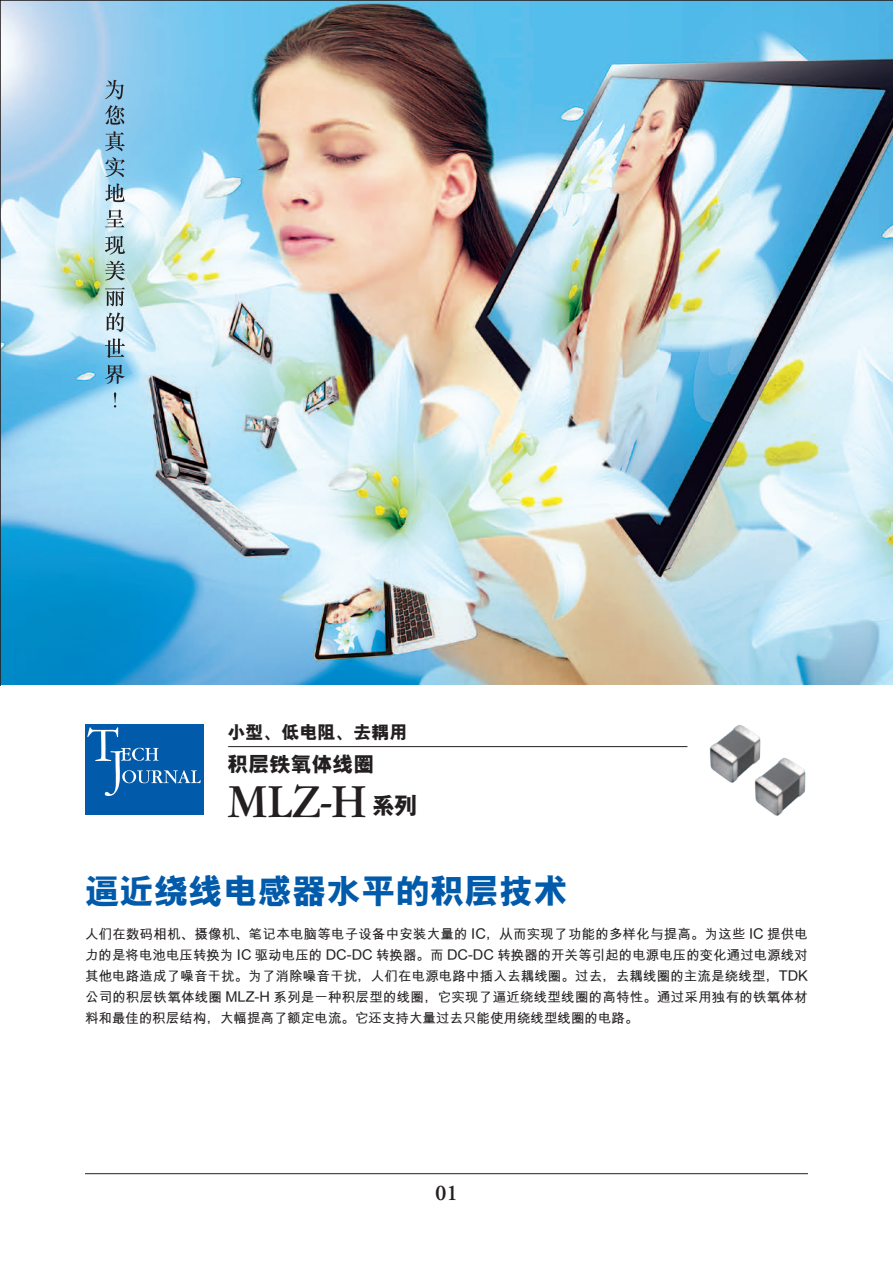
<style>
.page{position:relative;width:893px;height:1263px;background:#fff}
.page>*{position:absolute;margin:0;border:0;box-sizing:border-box;transform-origin:0 0}
.t1{font:49.5px "Garamond";color:#231f20}
.t2{font:800 34.5px "M Hei GB";color:#015aaa}
.t3{font:600 22.5px "Adobe Garamond Pro";color:#231f20}
.t4{font:800 21px "M Hei GB";color:#231f20}
.t5{font:800 18px "M Hei GB";color:#231f20}
.t6{font:700 13.5px/21px "M Hei GB";color:#231f20;text-align:justify}
.s1{font-family:"Gothic MB101";font-weight:700;font-size:22.5px}
.s2{font-size:14.55px}
</style>
<div class="page">
<img style="left:0;top:0;width:893px;height:685px">
<img style="left:709px;top:724px;width:52px;height:59px">
<img style="left:754px;top:757px;width:52px;height:59px">
<hr style="left:85px;top:1173px;width:723px;height:1px;background:#231f20">
<div style="left:85px;top:724px;width:119px;height:91px;background:#015aaa"></div>
<svg style="left:87px;top:727px;width:114px;height:69px"></svg>
<hr style="left:228px;top:746px;width:459px;height:1px;background:#231f20">
<p class="t5" style="left:227px;top:723px;width:181px">小型、低电阻、去耦用</p>
<p class="t4" style="left:227px;top:754px;width:148px">积层铁氧体线圈</p>
<p class="t1" style="left:227px;top:775px;width:191px">MLZ-H <span class="s1">系列</span></p>
<p class="t2" style="left:85px;top:874px;width:484px">逼近绕线电感器水平的积层技术</p>
<p class="t6" style="left:85px;top:923px;width:724px">人们在数码相机、摄像机、笔记本电脑等电子设备中安装大量的 <span class="s2">IC</span>，从而实现了功能的多样化与提高。为这些 <span class="s2">IC</span> 提供电力的是将电池电压转换为 <span class="s2">IC</span> 驱动电压的 <span class="s2">DC-DC</span> 转换器。而 <span class="s2">DC-DC</span> 转换器的开关等引起的电源电压的变化通过电源线对其他电路造成了噪音干扰。为了消除噪音干扰，人们在电源电路中插入去耦线圈。过去，去耦线圈的主流是绕线型，<span class="s2">TDK</span>公司的积层铁氧体线圈 <span class="s2">MLZ-H</span> 系列是一种积层型的线圈，它实现了逼近绕线型线圈的高特性。通过采用独有的铁氧体材料和最佳的积层结构，大幅提高了额定电流。它还支持大量过去只能使用绕线型线圈的电路。</p>
<p class="t3" style="left:435px;top:1180px;width:24px">01</p>
</div>
